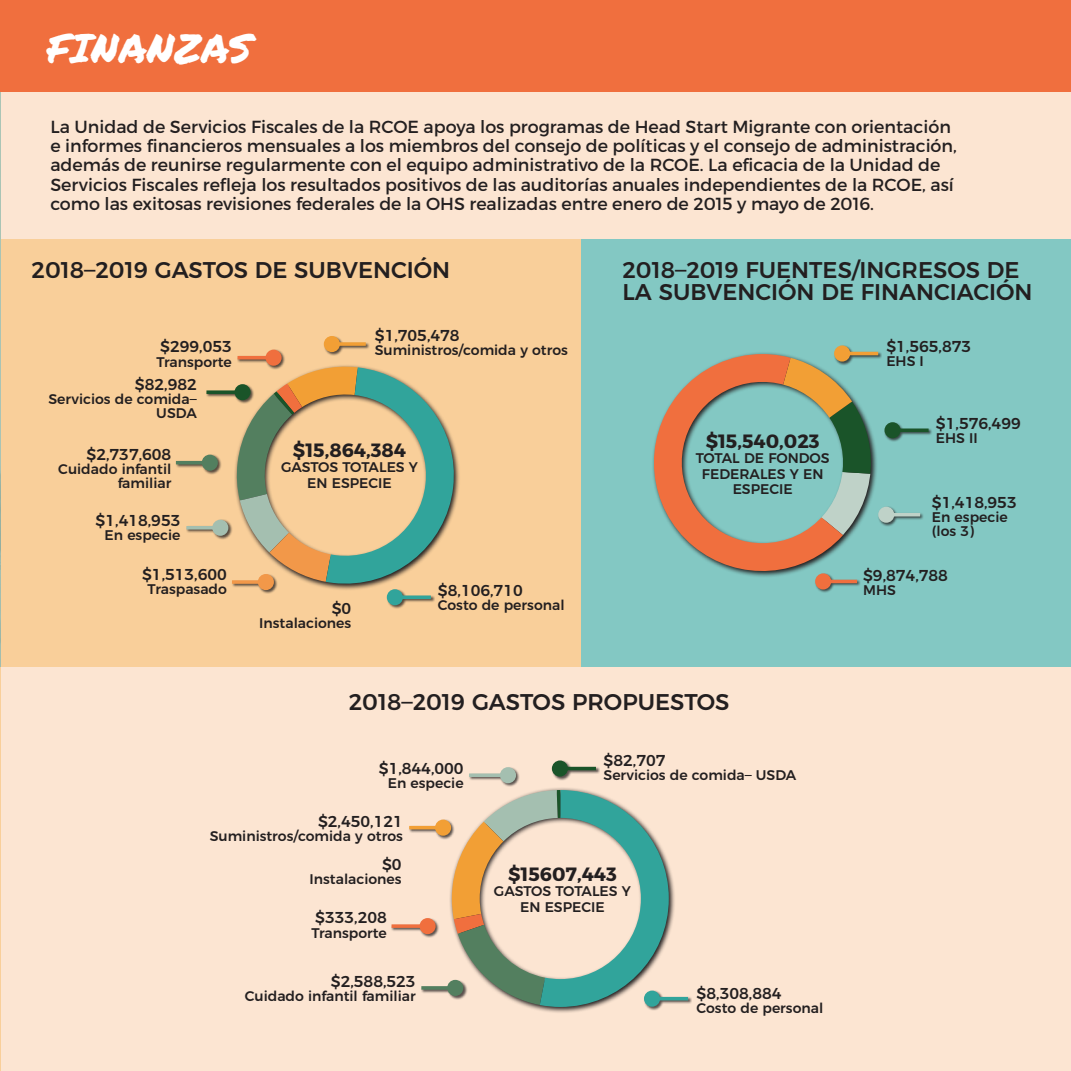
<style>
.page{position:relative;width:1071px;height:1071px;background:#fff}
.page>*{position:absolute;margin:0;border:0;box-sizing:border-box;transform-origin:0 0}
.t1{font:40.25px "Permanent Marker";color:#fff}
.t2{font:500 22.75px/22.8px "Montserrat";color:#231f20}
.t3{font:700 19.25px "Montserrat";color:#231f20}
.t4{font:17.5px/19.2px "Montserrat";color:#231f20}
.t5{font:500 15.75px "Montserrat";color:#231f20}
.t6{font:500 14px/15.4px "Montserrat";color:#231f20;text-align:center}
.s1{font-family:"Futura Std"}
</style>
<div class="page">
<div style="left:1px;top:77px;width:1070px;height:994px;background:#fce5d2"></div>
<div style="left:0;top:239px;width:581px;height:428px;background:#f9cf9a"></div>
<div style="left:581px;top:239px;width:490px;height:428px;background:#83c8c3"></div>
<hr style="left:0;top:667px;width:1px;height:404px;background:#f9cf9a">
<img style="left:0;top:91px;width:1px;height:576px">
<div style="left:0;top:0;width:1071px;height:91px;background:#f06f3e"></div>
<div style="left:878px;top:506px;width:46px;height:21px;background:#231f20;opacity:.75"></div>
<hr style="left:886px;top:513px;width:34px;height:3px;background:#bfd2c8">
<div style="left:878px;top:507px;width:16px;height:16px;background:#bfd2c8;border-radius:50%"></div>
<div style="left:815px;top:573px;width:46px;height:21px;background:#231f20;opacity:.75"></div>
<div style="left:815px;top:573px;width:16px;height:17px;background:#f06f3e;border-radius:50%"></div>
<div style="left:468px;top:767px;width:52px;height:20px;background:#231f20;opacity:.75"></div>
<svg style="left:469px;top:773px;width:31px;height:4px"></svg>
<div style="left:500px;top:767px;width:16px;height:16px;background:#a4bfb0;border-radius:50%"></div>
<div style="left:833px;top:345px;width:49px;height:21px;background:#231f20;opacity:.75"></div>
<div style="left:834px;top:345px;width:16px;height:17px;background:#f29f35;border-radius:50%"></div>
<div style="left:884px;top:422px;width:48px;height:20px;background:#231f20;opacity:.75"></div>
<hr style="left:893px;top:429px;width:36px;height:3px;background:#1a5429">
<div style="left:885px;top:422px;width:16px;height:16px;background:#1a5429;border-radius:50%"></div>
<div style="left:175px;top:454px;width:47px;height:21px;background:#231f20;opacity:.75"></div>
<hr style="left:176px;top:461px;width:34px;height:3px;background:#537f5f">
<div style="left:202px;top:455px;width:16px;height:16px;background:#537f5f;border-radius:50%"></div>
<div style="left:231px;top:573px;width:47px;height:21px;background:#231f20;opacity:.75"></div>
<div style="left:386px;top:589px;width:49px;height:20px;background:#231f20;opacity:.75"></div>
<hr style="left:395px;top:596px;width:36px;height:3px;background:#31a49b">
<div style="left:387px;top:589px;width:16px;height:16px;background:#31a49b;border-radius:50%"></div>
<div style="left:206px;top:384px;width:48px;height:20px;background:#231f20;opacity:.75"></div>
<svg style="left:206px;top:390px;width:28px;height:4px"></svg>
<div style="left:237px;top:349px;width:48px;height:21px;background:#231f20;opacity:.75"></div>
<hr style="left:238px;top:356px;width:36px;height:3px;background:#f06f3e">
<div style="left:266px;top:350px;width:16px;height:16px;background:#f06f3e;border-radius:50%"></div>
<div style="left:186px;top:519px;width:46px;height:21px;background:#231f20;opacity:.75"></div>
<svg style="left:186px;top:526px;width:26px;height:4px"></svg>
<div style="left:212px;top:520px;width:16px;height:16px;background:#a4bfb0;border-radius:50%"></div>
<div style="left:323px;top:335px;width:47px;height:21px;background:#231f20;opacity:.75"></div>
<svg style="left:340px;top:342px;width:26px;height:4px"></svg>
<div style="left:324px;top:336px;width:16px;height:16px;background:#f29f35;border-radius:50%"></div>
<div style="left:643px;top:990px;width:49px;height:21px;background:#231f20;opacity:.75"></div>
<hr style="left:652px;top:997px;width:36px;height:3px;background:#31a49b">
<div style="left:551px;top:760px;width:49px;height:21px;background:#231f20;opacity:.75"></div>
<hr style="left:560px;top:767px;width:36px;height:3px;background:#1a5429">
<div style="left:552px;top:761px;width:16px;height:16px;background:#1a5429;border-radius:50%"></div>
<div style="left:409px;top:819px;width:46px;height:21px;background:#231f20;opacity:.75"></div>
<hr style="left:409px;top:826px;width:34px;height:3px;background:#f29f35">
<div style="left:435px;top:820px;width:16px;height:16px;background:#f29f35;border-radius:50%"></div>
<div style="left:391px;top:917px;width:48px;height:21px;background:#231f20;opacity:.75"></div>
<svg style="left:392px;top:924px;width:28px;height:4px"></svg>
<div style="left:420px;top:918px;width:16px;height:16px;background:#f06f3e;border-radius:50%"></div>
<div style="left:421px;top:979px;width:46px;height:21px;background:#231f20;opacity:.75"></div>
<svg style="left:421px;top:986px;width:26px;height:4px"></svg>
<svg style="left:447px;top:980px;width:16px;height:16px"></svg>
<svg style="left:866px;top:354px;width:18px;height:173px"></svg>
<svg style="left:653px;top:354px;width:213px;height:229px"></svg>
<svg style="left:236px;top:364px;width:224px;height:226px"></svg>
<svg style="left:449px;top:788px;width:227px;height:225px"></svg>
<svg style="left:452px;top:790px;width:217px;height:217px"></svg>
<p class="t1" style="left:47px;top:18px;width:206px">FINANZAS</p>
<p class="t4" style="left:50px;top:117px;width:908px">La Unidad de Servicios Fiscales de la RCOE apoya los programas de Head Start Migrante con orientación e informes financieros mensuales a los miembros del consejo de políticas y el consejo de administración, además de reunirse regularmente con el equipo administrativo de la RCOE. La eficacia de la Unidad de Servicios Fiscales refleja los resultados positivos de las auditorías anuales independientes de la RCOE, así como las exitosas revisiones federales de la OHS realizadas entre enero de 2015 y mayo de 2016.</p>
<p class="t2" style="left:32px;top:256px;width:420px">2018<span class="s1">–</span>2019 GASTOS DE SUBVENCIÓN</p>
<p class="t2" style="left:623px;top:256px;width:412px">2018<span class="s1">–</span>2019 FUENTES/INGRESOS DE<br>LA SUBVENCIÓN DE FINANCIACIÓN</p>
<p class="t5" style="left:160px;top:334px;width:73px">$299,053</p>
<p class="t6" style="left:156px;top:354px;width:77px">Transporte</p>
<p class="t5" style="left:135px;top:372px;width:63px">$82,982</p>
<p class="t6" style="left:49px;top:391px;width:150px;line-height:14px;text-align:right">Servicios de comida<span class="s1">–<br></span>USDA</p>
<p class="t5" style="left:86px;top:441px;width:86px">$2,737,608</p>
<p class="t6" style="left:58px;top:461px;width:115px;line-height:14px;text-align:right">Cuidado infantil familiar</p>
<p class="t5" style="left:96px;top:507px;width:86px">$1,418,953</p>
<p class="t6" style="left:105px;top:526px;width:77px">En especie</p>
<p class="t5" style="left:142px;top:561px;width:86px">$1,513,600</p>
<p class="t6" style="left:148px;top:580px;width:81px">Traspasado</p>
<p class="t5" style="left:375px;top:323px;width:86px">$1,705,478</p>
<p class="t6" style="left:375px;top:341px;width:195px">Suministros/comida y otros</p>
<p class="t3" style="left:293px;top:438px;width:115px">$15,864,384</p>
<p class="t6" style="left:281px;top:458px;width:139px">GASTOS TOTALES Y<br>EN ESPECIE</p>
<p class="t5" style="left:332px;top:595px;width:21px">$0</p>
<p class="t6" style="left:259px;top:614px;width:94px">Instalaciones</p>
<p class="t5" style="left:438px;top:578px;width:86px">$8,106,710</p>
<p class="t6" style="left:438px;top:596px;width:128px">Costo de personal</p>
<p class="t5" style="left:886px;top:334px;width:86px">$1,565,873</p>
<p class="t6" style="left:886px;top:352px;width:39px">EHS I</p>
<p class="t5" style="left:936px;top:410px;width:86px">$1,576,499</p>
<p class="t3" style="left:706px;top:429px;width:116px">$15,540,023</p>
<p class="t6" style="left:936px;top:429px;width:43px">EHS II</p>
<p class="t6" style="left:696px;top:450px;width:135px">TOTAL DE FONDOS<br>FEDERALES Y EN<br>ESPECIE</p>
<p class="t5" style="left:932px;top:490px;width:86px">$1,418,953</p>
<p class="t6" style="left:932px;top:509px;width:77px">En especie</p>
<p class="t6" style="left:932px;top:523px;width:44px">(los 3)</p>
<p class="t5" style="left:863px;top:563px;width:86px">$9,874,788</p>
<p class="t6" style="left:863px;top:581px;width:34px">MHS</p>
<p class="t2" style="left:349px;top:689px;width:382px">2018<span class="s1">–</span>2019 GASTOS PROPUESTOS</p>
<p class="t5" style="left:379px;top:755px;width:86px">$1,844,000</p>
<p class="t6" style="left:388px;top:774px;width:77px">En especie</p>
<p class="t5" style="left:604px;top:748px;width:63px">$82,707</p>
<p class="t6" style="left:604px;top:766px;width:194px">Servicios de comida<span class="s1">–</span> USDA</p>
<p class="t5" style="left:318px;top:808px;width:86px">$2,450,121</p>
<p class="t6" style="left:210px;top:827px;width:195px">Suministros/comida y otros</p>
<p class="t5" style="left:382px;top:852px;width:21px">$0</p>
<p class="t6" style="left:310px;top:871px;width:94px">Instalaciones</p>
<p class="t5" style="left:315px;top:904px;width:73px">$333,208</p>
<p class="t6" style="left:311px;top:924px;width:77px">Transporte</p>
<p class="t5" style="left:331px;top:968px;width:86px">$2,588,523</p>
<p class="t6" style="left:245px;top:987px;width:172px">Cuidado infantil familiar</p>
<p class="t3" style="left:508px;top:862px;width:110px">$15607,443</p>
<p class="t6" style="left:494px;top:882px;width:139px">GASTOS TOTALES Y<br>EN ESPECIE</p>
<p class="t5" style="left:697px;top:981px;width:86px">$8,308,884</p>
<p class="t6" style="left:697px;top:999px;width:128px">Costo de personal</p>
</div>
